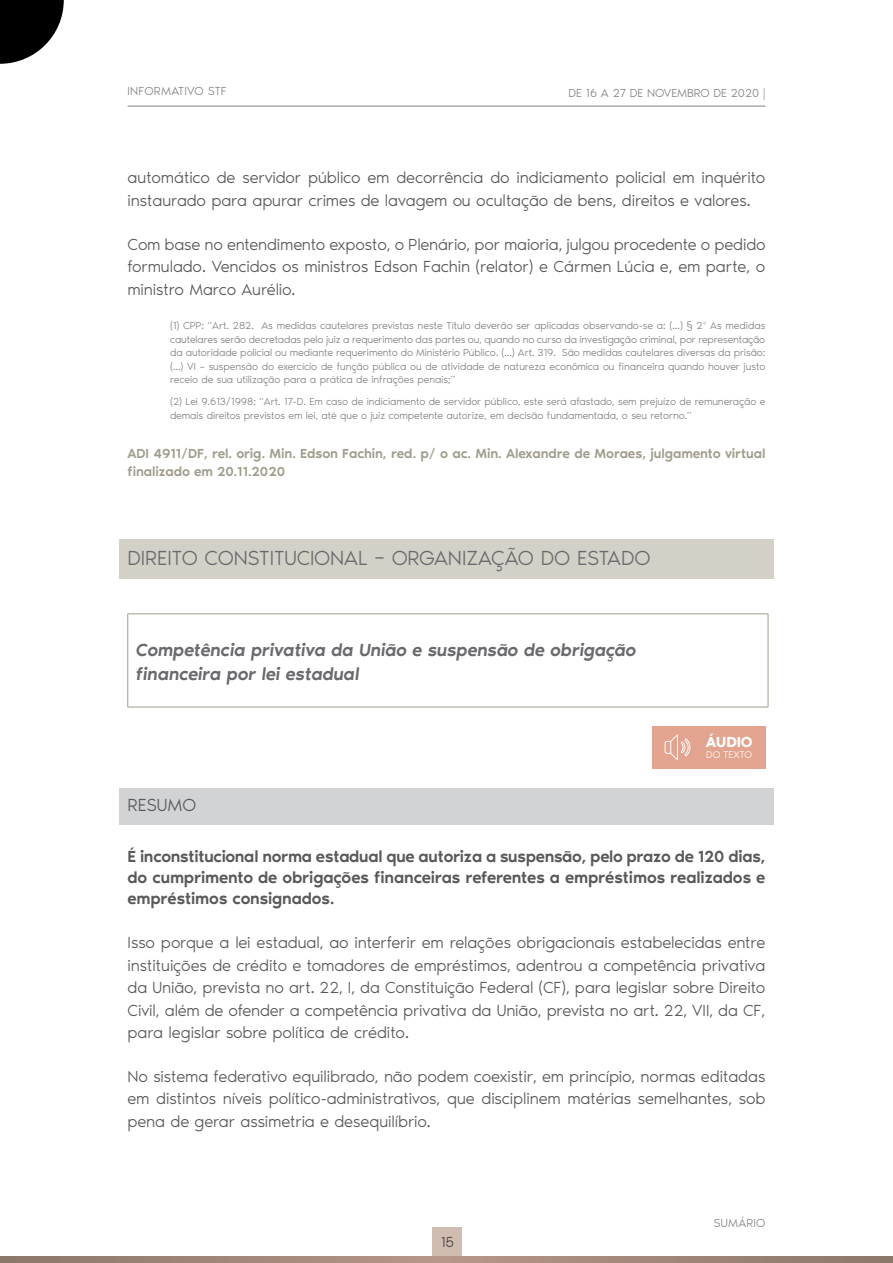
<style>
.page{position:relative;width:893px;height:1263px;background:#fff}
.page>*{position:absolute;margin:0;border:0;box-sizing:border-box;transform-origin:0 0}
.t1{font:300 21px "Noir Pro";color:#696a6d}
.t2{font:italic 500 18px/24px "Noir Pro";letter-spacing:-.01em;color:#696a6d}
.t3{font:300 18px "Noir Pro";color:#58595b}
.t4{font:300 16.5px/22.5px "Noir Pro";letter-spacing:-.01em;color:#58595b;text-align:justify}
.t5{font:500 16.5px/21px "Noir Pro";letter-spacing:-.01em;color:#58595b;text-align:justify}
.t6{font:600 15px "Noir Pro";letter-spacing:-.005em;color:#fff}
.t7{font:300 15px "Noir Pro";color:#58595b}
.t8{font:500 13.5px/18px "Noir Pro";letter-spacing:-.01em;color:#a19e8d}
.t9{font:300 12px "Noir Pro";letter-spacing:.01em;color:#808285}
.t10{font:300 10.5px/13.5px "Noir Pro";letter-spacing:-.01em;color:#808285;text-align:justify}
.t11{font:300 10.05px "Noir Pro";letter-spacing:.005em;color:#fff}
</style>
<div class="page">
<hr style="left:128px;top:106px;width:637px;height:1px;background:#808285">
<div style="left:432px;top:1227px;width:30px;height:29px;background:#d1bcb1"></div>
<svg style="left:0;top:1256px;width:893px;height:7px;background:#a08679"></svg>
<svg style="left:0;top:0;width:64px;height:64px"></svg>
<div style="left:119px;top:540px;width:655px;height:39px;background:#d3d0c8"></div>
<div style="left:119px;top:788px;width:655px;height:36px;background:#d1d3d4"></div>
<hr style="left:128px;top:613px;width:527px;height:1px;background:#a19e8d">
<hr style="left:127px;top:614px;width:1px;height:93px;background:#a19e8d">
<hr style="left:655px;top:613px;width:113px;height:1px;background:#a19e8d">
<hr style="left:768px;top:614px;width:1px;height:93px;background:#a19e8d">
<hr style="left:128px;top:707px;width:527px;height:1px;background:#a19e8d">
<hr style="left:655px;top:707px;width:113px;height:1px;background:#a19e8d">
<div style="left:652px;top:726px;width:113px;height:43px;background:#e2a48e"></div>
<svg style="left:665px;top:734px;width:26px;height:26px"></svg>
<p class="t9" style="left:128px;top:82px;width:101px">INFORMATIVO STF</p>
<p class="t9" style="left:569px;top:84px;width:198px">DE 16 a 27 de novembro de 2020 |</p>
<p class="t4" style="left:128px;top:166px;width:639px">automático de servidor público em decorrência do indiciamento policial em inquérito instaurado para apurar crimes de lavagem ou ocultação de bens, direitos e valores.</p>
<p class="t4" style="left:128px;top:232px;width:639px">Com base no entendimento exposto, o Plenário, por maioria, julgou procedente o pedido formulado. Vencidos os ministros Edson Fachin (relator) e Cármen Lúcia e, em parte, o ministro Marco Aurélio.</p>
<p class="t10" style="left:170px;top:318px;width:597px">(1) CPP: “Art. 282. As medidas cautelares previstas neste Título deverão ser aplicadas observando-se a: (...) § 2º As medidas cautelares serão decretadas pelo juiz a requerimento das partes ou, quando no curso da investigação criminal, por representação da autoridade policial ou mediante requerimento do Ministério Público. (...) Art. 319. São medidas cautelares diversas da prisão: (...) VI – suspensão do exercício de função pública ou de atividade de natureza econômica ou financeira quando houver justo receio de sua utilização para a prática de infrações penais;”</p>
<p class="t10" style="left:170px;top:394px;width:597px">(2) Lei 9.613/1998: “Art. 17-D. Em caso de indiciamento de servidor público, este será afastado, sem prejuízo de remuneração e demais direitos previstos em lei, até que o juiz competente autorize, em decisão fundamentada, o seu retorno.”</p>
<p class="t8" style="left:128px;top:444px;width:639px">ADI 4911/DF, rel. orig. Min. Edson Fachin, red. p/ o ac. Min. Alexandre de Moraes, julgamento virtual finalizado em 20.11.2020</p>
<p class="t1" style="left:128px;top:542px;width:524px">DIREITO CONSTITUCIONAL – ORGANIZAÇÃO DO ESTADO</p>
<p class="t2" style="left:136px;top:636px;width:502px">Competência privativa da União e suspensão de obrigação financeira por lei estadual</p>
<p class="t6" style="left:706px;top:730px;width:49px">ÁUDIO</p>
<p class="t11" style="left:706px;top:747px;width:47px">DO TEXTO</p>
<p class="t3" style="left:128px;top:792px;width:70px">RESUMO</p>
<p class="t5" style="left:128px;top:845px;width:639px">É inconstitucional norma estadual que autoriza a suspensão, pelo prazo de 120 dias, do cumprimento de obrigações financeiras referentes a empréstimos realizados e empréstimos consignados.</p>
<p class="t4" style="left:128px;top:930px;width:639px">Isso porque a lei estadual, ao interferir em relações obrigacionais estabelecidas entre instituições de crédito e tomadores de empréstimos, adentrou a competência privativa da União, prevista no art. 22, I, da Constituição Federal (CF), para legislar sobre Direito Civil, além de ofender a competência privativa da União, prevista no art. 22, VII, da CF, para legislar sobre política de crédito.</p>
<p class="t4" style="left:128px;top:1064px;width:639px">No sistema federativo equilibrado, não podem coexistir, em princípio, normas editadas em distintos níveis político-administrativos, que disciplinem matérias semelhantes, sob pena de gerar assimetria e desequilíbrio.</p>
<p class="t7" style="left:440px;top:1231px;width:15px">15</p>
<p class="t9" style="left:714px;top:1214px;width:53px">SUMÁRIO</p>
</div>
